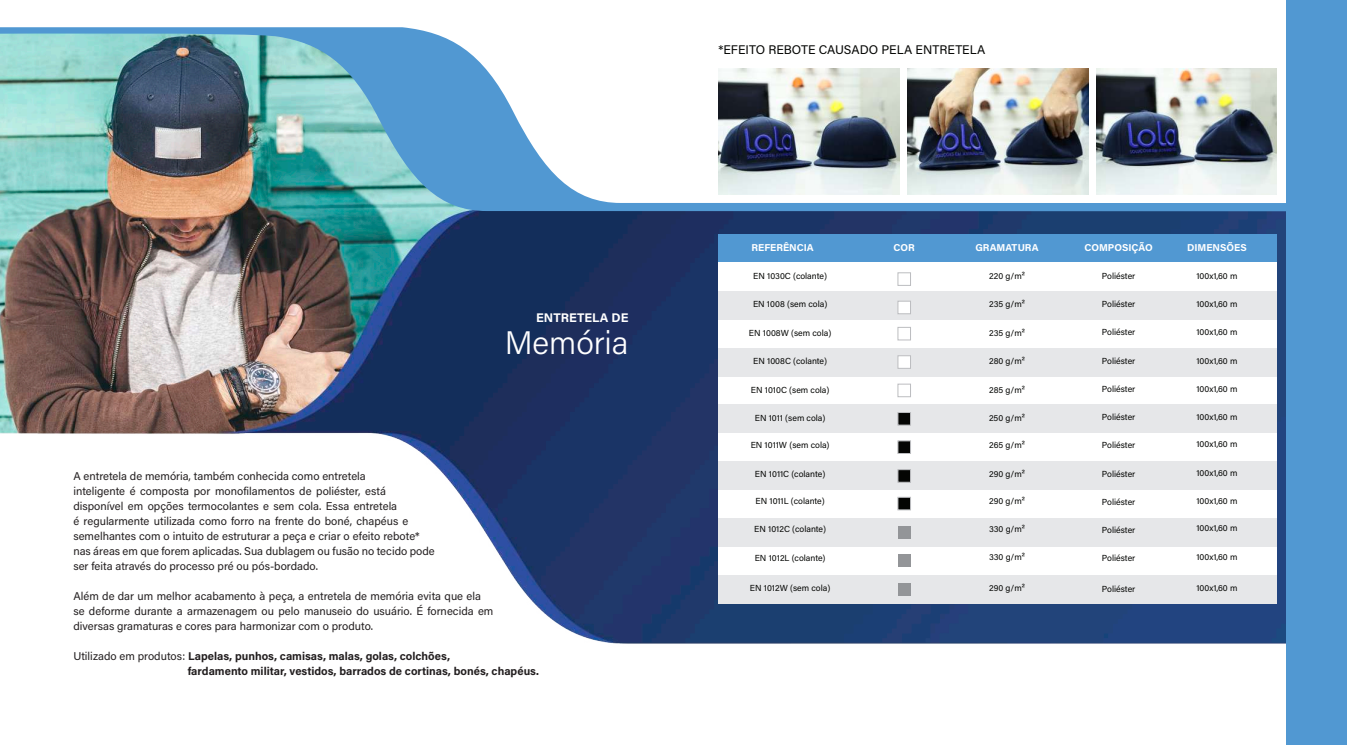
<style>
.page{position:relative;width:1347px;height:745px;background:#fff}
.page>*{position:absolute;margin:0;border:0;box-sizing:border-box;transform-origin:0 0}
.t1{font:300 32.5px "Acumin Pro";letter-spacing:-.005em;color:#fff}
.t2{font:12.5px "Acumin Pro";color:#040503}
.t3{font:700 12.5px "Acumin Pro";color:#fff}
.t4{font:11.25px/15px "Acumin Pro";color:#231f20}
.t5{font:700 11.25px/15px "Acumin Pro";color:#231f20}
.t6{font:700 10px "Acumin Pro";color:#fff}
.t7{font:8.75px "Acumin Pro";color:#040503}
.s1{font-weight:400}
</style>
<div class="page">
<img style="left:0;top:211px;width:1286px;height:433px">
<svg style="left:0;top:27px;width:1286px;height:184px"></svg>
<div style="left:1286px;top:0;width:60px;height:744px;background:#5198d2"></div>
<div style="left:718px;top:234px;width:558px;height:28px;background:#5198d2"></div>
<div style="left:718px;top:262px;width:558px;height:29px;background:#fff"></div>
<div style="left:718px;top:319px;width:558px;height:28px;background:#fff"></div>
<div style="left:718px;top:489px;width:558px;height:29px;background:#fff"></div>
<div style="left:718px;top:376px;width:558px;height:28px;background:#fff"></div>
<div style="left:718px;top:546px;width:558px;height:28px;background:#fff"></div>
<div style="left:718px;top:432px;width:558px;height:29px;background:#fff"></div>
<div style="left:718px;top:291px;width:558px;height:28px;background:#e6e7e9"></div>
<div style="left:718px;top:461px;width:558px;height:28px;background:#e6e7e9"></div>
<div style="left:718px;top:347px;width:558px;height:29px;background:#e6e7e9"></div>
<div style="left:718px;top:518px;width:558px;height:28px;background:#e6e7e9"></div>
<div style="left:718px;top:404px;width:558px;height:28px;background:#e6e7e9"></div>
<div style="left:718px;top:574px;width:558px;height:29px;background:#e6e7e9"></div>
<div style="left:897px;top:272px;width:13px;height:13px;background:#fff;border:1px solid #bcbdc0"></div>
<div style="left:897px;top:301px;width:13px;height:13px;background:#fff;border:1px solid #bcbdc0"></div>
<div style="left:897px;top:327px;width:13px;height:13px;background:#fff;border:1px solid #bcbdc0"></div>
<div style="left:897px;top:355px;width:13px;height:13px;background:#fff;border:1px solid #bcbdc0"></div>
<div style="left:897px;top:383px;width:13px;height:14px;background:#fff;border:1px solid #bcbdc0"></div>
<div style="left:897px;top:412px;width:13px;height:13px;background:#040503;border:1px solid #bcbdc0"></div>
<div style="left:897px;top:440px;width:13px;height:13px;background:#040503;border:1px solid #bcbdc0"></div>
<div style="left:897px;top:469px;width:13px;height:13px;background:#040503;border:1px solid #bcbdc0"></div>
<div style="left:897px;top:496px;width:13px;height:14px;background:#040503;border:1px solid #bcbdc0"></div>
<div style="left:898px;top:525px;width:12px;height:13px;background:#939598"></div>
<div style="left:898px;top:554px;width:12px;height:12px;background:#939598"></div>
<div style="left:898px;top:582px;width:12px;height:13px;background:#939598"></div>
<img style="left:718px;top:68px;width:181px;height:126px">
<img style="left:907px;top:68px;width:181px;height:126px">
<img style="left:1096px;top:68px;width:180px;height:126px">
<p class="t3" style="left:536px;top:308px;width:94px">ENTRETELA DE</p>
<h1 class="t1" style="left:504px;top:319px;width:125px">Memória</h1>
<p class="t4" style="left:73px;top:467px;width:363px">A entretela de memória, também conhecida como entretela<br>inteligente é composta por monofilamentos de poliéster, está disponível em opções termocolantes e sem cola. Essa entretela<br>é regularmente utilizada como forro na frente do boné, chapéus e semelhantes com o intuito de estruturar a peça e criar o efeito rebote* nas áreas em que forem aplicadas. Sua dublagem ou fusão no tecido pode ser feita através do processo pré ou pós-bordado.</p>
<p class="t4" style="left:73px;top:587px;width:421px">Além de dar um melhor acabamento à peça, a entretela de memória evita que ela se deforme durante a armazenagem ou pelo manuseio do usuário. É fornecida em diversas gramaturas e cores para harmonizar com o produto.</p>
<p class="t5" style="left:188px;top:647px;width:353px;text-indent:-114px"><span class="s1">Utilizado em produtos:</span> Lapelas, punhos, camisas, malas, golas, colchões,<br>fardamento militar, vestidos, barrados de cortinas, bonés, chapéus.</p>
<p class="t2" style="left:718px;top:41px;width:268px">*EFEITO REBOTE CAUSADO PELA ENTRETELA</p>
<p class="t6" style="left:751px;top:240px;width:64px">REFERÊNCIA</p>
<p class="t6" style="left:893px;top:240px;width:23px">COR</p>
<p class="t7" style="left:753px;top:269px;width:75px">EN 1030C (colante)</p>
<p class="t7" style="left:753px;top:297px;width:76px">EN 1008 (sem cola)</p>
<p class="t7" style="left:749px;top:326px;width:84px">EN 1008W (sem cola)</p>
<p class="t7" style="left:753px;top:355px;width:75px">EN 1008C (colante)</p>
<p class="t7" style="left:751px;top:383px;width:80px">EN 1010C (sem cola)</p>
<p class="t7" style="left:755px;top:412px;width:72px">EN 1011 (sem cola)</p>
<p class="t7" style="left:750px;top:438px;width:80px">EN 1011W (sem cola)</p>
<p class="t7" style="left:755px;top:467px;width:72px">EN 1011C (colante)</p>
<p class="t7" style="left:755px;top:495px;width:71px">EN 1011L (colante)</p>
<p class="t7" style="left:754px;top:523px;width:73px">EN 1012C (colante)</p>
<p class="t7" style="left:754px;top:551px;width:72px">EN 1012L (colante)</p>
<p class="t7" style="left:750px;top:581px;width:82px">EN 1012W (sem cola)</p>
<p class="t6" style="left:975px;top:240px;width:65px">GRAMATURA</p>
<p class="t7" style="left:989px;top:269px;width:37px">220 g/m²</p>
<p class="t7" style="left:989px;top:297px;width:37px">235 g/m²</p>
<p class="t7" style="left:989px;top:326px;width:37px">235 g/m²</p>
<p class="t7" style="left:989px;top:355px;width:37px">280 g/m²</p>
<p class="t7" style="left:989px;top:383px;width:37px">285 g/m²</p>
<p class="t7" style="left:989px;top:412px;width:37px">250 g/m²</p>
<p class="t7" style="left:989px;top:438px;width:37px">265 g/m²</p>
<p class="t7" style="left:989px;top:467px;width:37px">290 g/m²</p>
<p class="t7" style="left:989px;top:495px;width:37px">290 g/m²</p>
<p class="t7" style="left:989px;top:522px;width:38px">330 g/m²</p>
<p class="t7" style="left:989px;top:550px;width:38px">330 g/m²</p>
<p class="t7" style="left:989px;top:581px;width:37px">290 g/m²</p>
<p class="t6" style="left:1084px;top:240px;width:70px">COMPOSIÇÃO</p>
<p class="t7" style="left:1102px;top:269px;width:35px">Poliéster</p>
<p class="t7" style="left:1102px;top:298px;width:35px">Poliéster</p>
<p class="t7" style="left:1102px;top:326px;width:35px">Poliéster</p>
<p class="t7" style="left:1102px;top:354px;width:35px">Poliéster</p>
<p class="t7" style="left:1102px;top:383px;width:35px">Poliéster</p>
<p class="t7" style="left:1102px;top:410px;width:35px">Poliéster</p>
<p class="t7" style="left:1102px;top:439px;width:35px">Poliéster</p>
<p class="t7" style="left:1102px;top:467px;width:35px">Poliéster</p>
<p class="t7" style="left:1102px;top:495px;width:35px">Poliéster</p>
<p class="t7" style="left:1102px;top:523px;width:35px">Poliéster</p>
<p class="t7" style="left:1102px;top:551px;width:35px">Poliéster</p>
<p class="t7" style="left:1102px;top:582px;width:35px">Poliéster</p>
<p class="t6" style="left:1187px;top:240px;width:61px">DIMENSÕES</p>
<p class="t7" style="left:1196px;top:269px;width:43px">100x1,60 m</p>
<p class="t7" style="left:1196px;top:297px;width:43px">100x1,60 m</p>
<p class="t7" style="left:1196px;top:326px;width:43px">100x1,60 m</p>
<p class="t7" style="left:1196px;top:354px;width:43px">100x1,60 m</p>
<p class="t7" style="left:1196px;top:383px;width:43px">100x1,60 m</p>
<p class="t7" style="left:1196px;top:411px;width:43px">100x1,60 m</p>
<p class="t7" style="left:1196px;top:437px;width:43px">100x1,60 m</p>
<p class="t7" style="left:1196px;top:466px;width:43px">100x1,60 m</p>
<p class="t7" style="left:1196px;top:494px;width:43px">100x1,60 m</p>
<p class="t7" style="left:1196px;top:521px;width:43px">100x1,60 m</p>
<p class="t7" style="left:1196px;top:550px;width:43px">100x1,60 m</p>
<p class="t7" style="left:1196px;top:581px;width:43px">100x1,60 m</p>
</div>
